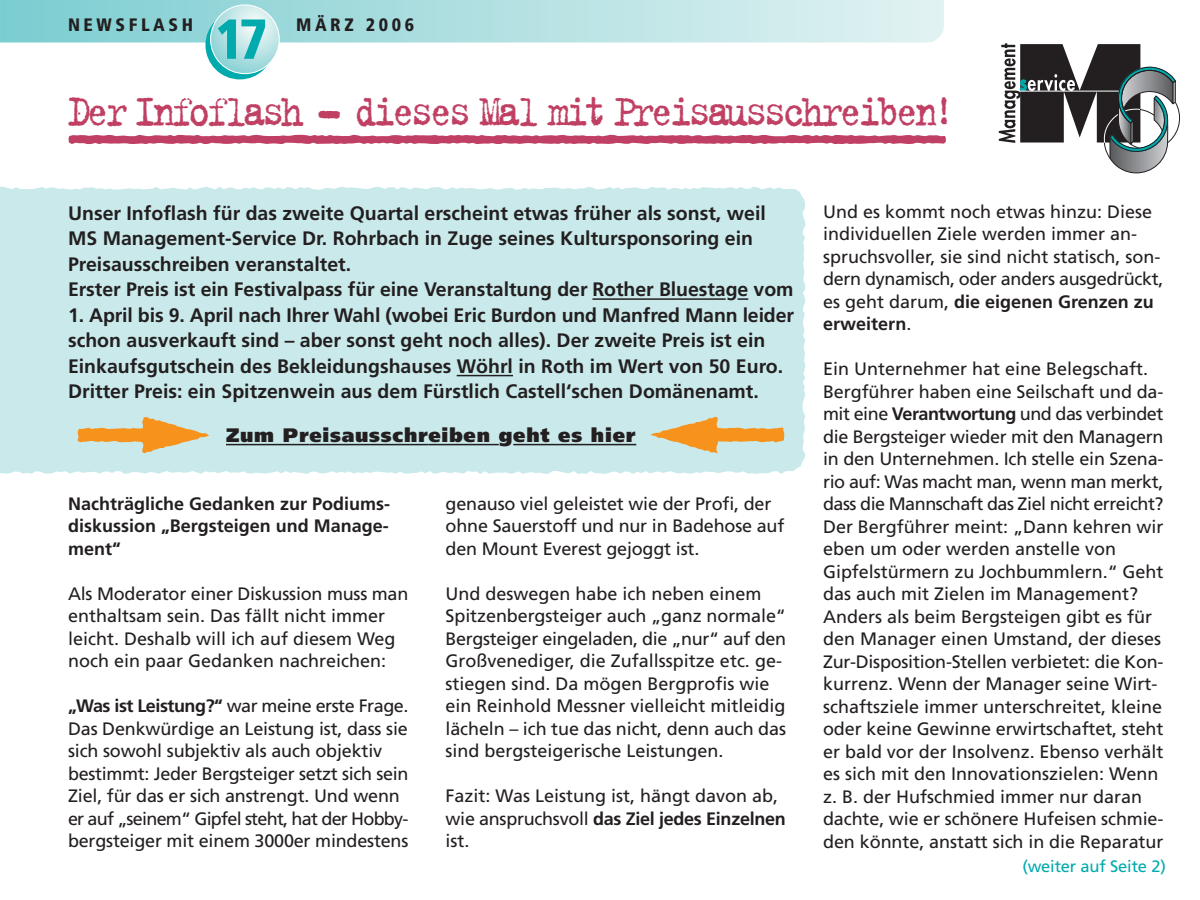
<style>
.page{position:relative;width:1200px;height:900px;background:#fff}
.page>*{position:absolute;margin:0;border:0;box-sizing:border-box;transform-origin:0 0}
.t1{font:900 condensed 56.25px "Frutiger";color:#00aaad}
.t2{font:48px "Trixie";letter-spacing:-.105em;color:#c04063;scale:.88 1}
.t3{font:700 19.5px/25.5px "Frutiger";color:#231f20}
.t4{font:900 19.5px "Frutiger";letter-spacing:.04em;color:#231f20}
.t5{font:18px/22.5px "Frutiger";letter-spacing:-.005em;color:#231f20}
.t6{font:700 18px/22.5px "Frutiger";color:#231f20;text-align:justify}
.t7{font:900 condensed 18px "Frutiger";letter-spacing:.2em;color:#231f20}
.t8{font:16.5px "Frutiger";letter-spacing:-.01em;color:#00aaad}
.s1{font-weight:700}
</style>
<div class="page">
<div style="left:0;top:187px;width:805px;height:287px;background:#c9e9ea"></div>
<svg style="left:0;top:0;width:944px;height:43px;background:#b1e0e2"></svg>
<svg style="left:205px;top:11px;width:69px;height:68px"></svg>
<svg style="left:211px;top:5px;width:68px;height:69px;background:#c0e5e6"></svg>
<div style="left:210px;top:4px;width:70px;height:70px;border:1px solid #fff;border-radius:50%"></div>
<svg style="left:999px;top:43px;width:181px;height:131px"></svg>
<svg style="left:69px;top:135px;width:877px;height:9px;background:#c85876"></svg>
<hr style="left:592px;top:298px;width:134px;height:2px;background:#231f20">
<svg style="left:738px;top:298px;width:10px;height:2px"></svg>
<hr style="left:457px;top:375px;width:56px;height:1px;background:#231f20">
<hr style="left:226px;top:444px;width:83px;height:1px;background:#231f20">
<hr style="left:309px;top:444px;width:119px;height:1px;background:#231f20">
<hr style="left:428px;top:444px;width:71px;height:1px;background:#231f20">
<hr style="left:513px;top:444px;width:123px;height:1px;background:#231f20">
<svg style="left:77px;top:417px;width:133px;height:36px;background:#ddc390"></svg>
<svg style="left:650px;top:417px;width:134px;height:36px;background:#ddc38f"></svg>
<p class="t7" style="left:68px;top:17px;width:127px">NEWSFLASH</p>
<p class="t7" style="left:296px;top:17px;width:119px">MÄRZ 2006</p>
<h1 class="t1" style="left:215px;top:17px;width:54px">17</h1>
<h2 class="t2" style="left:67px;top:81px;width:1012px">Der Infoflash – dieses Mal mit Preisausschreiben!</h2>
<p class="t3" style="left:68px;top:202px;width:727px">Unser Infoflash für das zweite Quartal erscheint etwas früher als sonst, weil MS Management-Service Dr. Rohrbach in Zuge seines Kultursponsoring ein Preisausschreiben veranstaltet.<br>Erster Preis ist ein Festivalpass für eine Veranstaltung der Rother Bluestage vom</p>
<p class="t3" style="left:68px;top:304px;width:727px">1. April bis 9. April nach Ihrer Wahl (wobei Eric Burdon und Manfred Mann leider schon ausverkauft sind – aber sonst geht noch alles). Der zweite Preis ist ein Einkaufsgutschein des Bekleidungshauses Wöhrl in Roth im Wert von 50 Euro.<br>Dritter Preis: ein Spitzenwein aus dem Fürstlich Castell‘schen Domänenamt.</p>
<p class="t4" style="left:226px;top:427px;width:411px">Zum Preisausschreiben geht es hier</p>
<p class="t6" style="left:68px;top:494px;width:324px">Nachträgliche Gedanken zur Podiums&shy;diskussion „Bergsteigen und Manage&shy;ment“</p>
<p class="t5" style="left:68px;top:584px;width:342px">Als Moderator einer Diskussion muss man enthaltsam sein. Das fällt nicht immer leicht. Deshalb will ich auf diesem Weg noch ein paar Gedanken nachreichen:</p>
<p class="t5" style="left:68px;top:696px;width:342px"><span class="s1">„Was ist Leistung?“</span> war meine erste Frage.<br>Das Denkwürdige an Leistung ist, dass sie sich sowohl subjektiv als auch objektiv bestimmt: Jeder Bergsteiger setzt sich sein Ziel, für das er sich anstrengt. Und wenn er auf „seinem“ Gipfel steht, hat der Hobby&shy;bergsteiger mit einem 3000er mindestens</p>
<p class="t5" style="left:446px;top:494px;width:340px">genauso viel geleistet wie der Profi, der ohne Sauerstoff und nur in Badehose auf den Mount Everest gejoggt ist.</p>
<p class="t5" style="left:446px;top:584px;width:342px">Und deswegen habe ich neben einem Spitzenbergsteiger auch „ganz normale“ Bergsteiger eingeladen, die „nur“ auf den Großvenediger, die Zufallsspitze etc. ge&shy;stiegen sind. Da mögen Bergprofis wie ein Reinhold Messner vielleicht mitleidig lächeln – ich tue das nicht, denn auch das sind bergsteigerische Leistungen.</p>
<p class="t5" style="left:446px;top:786px;width:342px">Fazit: Was Leistung ist, hängt davon ab, wie anspruchsvoll <span class="s1">das Ziel jedes Einzelnen </span>ist.</p>
<p class="t5" style="left:823px;top:202px;width:342px">Und es kommt noch etwas hinzu: Diese individuellen Ziele werden immer an&shy;spruchsvoller, sie sind nicht statisch, son&shy;dern dynamisch, oder anders ausgedrückt, es geht darum, <span class="s1">die eigenen Grenzen zu erweitern</span>.</p>
<p class="t5" style="left:823px;top:359px;width:342px">Ein Unternehmer hat eine Belegschaft.<br>Bergführer haben eine Seilschaft und da&shy;mit eine <span class="s1">Verantwortung</span> und das verbindet die Bergsteiger wieder mit den Managern in den Unternehmen. Ich stelle ein Szena&shy;rio auf: Was macht man, wenn man merkt, dass die Mannschaft das Ziel nicht erreicht?<br>Der Bergführer meint: „Dann kehren wir eben um oder werden anstelle von Gipfelstürmern zu Jochbummlern.“ Geht das auch mit Zielen im Management?<br>Anders als beim Bergsteigen gibt es für den Manager einen Umstand, der dieses Zur-Disposition-Stellen verbietet: die Kon&shy;kurrenz. Wenn der Manager seine Wirt&shy;schaftsziele immer unterschreitet, kleine oder keine Gewinne erwirtschaftet, steht er bald vor der Insolvenz. Ebenso verhält es sich mit den Innovationszielen: Wenn z. B. der Hufschmied immer nur daran dachte, wie er schönere Hufeisen schmie&shy;den könnte, anstatt sich in die Reparatur</p>
<p class="t8" style="left:1022px;top:859px;width:145px">(weiter auf Seite 2)</p>
</div>
